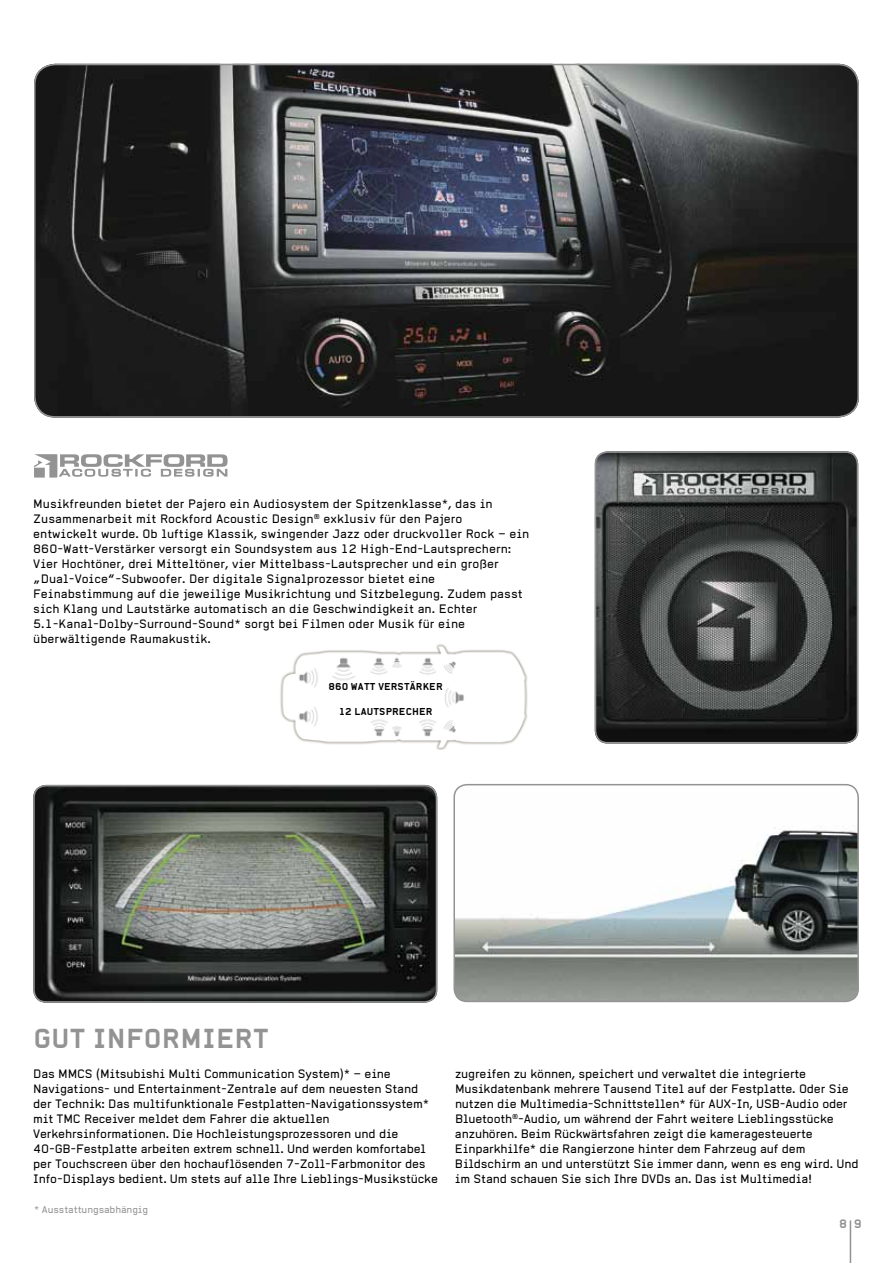
<style>
.page{position:relative;width:893px;height:1263px;background:#fff}
.page>*{position:absolute;margin:0;border:0;box-sizing:border-box;transform-origin:0 0}
.t1{font:700 27px "Alpha Headline";color:#939393}
.t2{font:12px/15px "Alpha Headline";letter-spacing:-.015em;color:#000}
.t3{font:700 12px "Alpha Headline";color:#939393}
.t4{font:700 9.9px "Alpha Headline";letter-spacing:.015em;color:#000}
.t5{font:9.75px "Alpha Headline";letter-spacing:-.01em;color:#939393}
</style>
<div class="page">
<hr style="left:850px;top:1220px;width:1px;height:43px;background:#939393">
<img style="left:595px;top:451px;width:263px;height:292px">
<div style="left:595px;top:451px;width:263px;height:292px;border:2px solid #939393;border-radius:12px"></div>
<img style="left:33px;top:785px;width:404px;height:218px">
<div style="left:33px;top:785px;width:404px;height:218px;border:2px solid #939393;border-radius:12px"></div>
<img style="left:456px;top:785px;width:402px;height:216px">
<div style="left:453px;top:784px;width:406px;height:218px;border:2px solid #939393;border-radius:13px"></div>
<img style="left:34px;top:64px;width:825px;height:353px">
<div style="left:34px;top:64px;width:825px;height:354px;border:2px solid #939393;border-radius:21px"></div>
<svg style="left:34px;top:454px;width:193px;height:24px"></svg>
<img style="left:280px;top:644px;width:248px;height:106px">
<p class="t2" style="left:33px;top:496px;width:498px">Musikfreunden bietet der Pajero ein Audiosystem der Spitzenklasse*, das in Zusammenarbeit mit Rockford Acoustic Design<sup>®</sup> exklusiv für den Pajero entwickelt wurde. Ob luftige Klassik, swingender Jazz oder druckvoller Rock – ein 860-Watt-Verstärker versorgt ein Soundsystem aus 12 High-End-Lautsprechern:<br>Vier Hochtöner, drei Mitteltöner, vier Mittelbass-Lautsprecher und ein großer „Dual-Voice“-Subwoofer. Der digitale Signalprozessor bietet eine Feinabstimmung auf die jeweilige Musikrichtung und Sitzbelegung. Zudem passt sich Klang und Lautstärke automatisch an die Geschwindigkeit an. Echter 5.1-Kanal-Dolby-Surround-Sound* sorgt bei Filmen oder Musik für eine überwältigende Raumakustik.</p>
<p class="t4" style="left:328px;top:680px;width:63px">860 WATT VERST</p>
<p class="t4" style="left:410px;top:680px;width:14px">ÄRKER</p>
<p class="t4" style="left:339px;top:705px;width:35px">12 LAUTS</p>
<p class="t4" style="left:386px;top:705px;width:14px">PRECHER</p>
<h1 class="t1" style="left:33px;top:1022px;width:18px">GUT</h1>
<h1 class="t1" style="left:93px;top:1022px;width:126px">INFORMIERT</h1>
<p class="t2" style="left:33px;top:1066px;width:406px">Das MMCS (Mitsubishi Multi Communication System)* – eine Navigations- und Entertainment-Zentrale auf dem neuesten Stand der Technik: Das multifunktionale Festplatten-Navigationssystem* mit TMC Receiver meldet dem Fahrer die aktuellen Verkehrsinformationen. Die Hochleistungsprozessoren und die 40-GB-Festplatte arbeiten extrem schnell. Und werden komfortabel per Touchscreen über den hochauflösenden 7-Zoll-Farbmonitor des Info-Displays bedient. Um stets auf alle Ihre Lieblings-Musikstücke</p>
<p class="t2" style="left:455px;top:1066px;width:405px">zugreifen zu können, speichert und verwaltet die integrierte Musikdatenbank mehrere Tausend Titel auf der Festplatte. Oder Sie nutzen die Multimedia-Schnittstellen* für AUX-In, USB-Audio oder Bluetooth<sup>®</sup>-Audio, um während der Fahrt weitere Lieblingsstücke anzuhören. Beim Rückwärtsfahren zeigt die kameragesteuerte Einparkhilfe* die Rangierzone hinter dem Fahrzeug auf dem Bildschirm an und unterstützt Sie immer dann, wenn es eng wird. Und im Stand schauen Sie sich Ihre DVDs an. Das ist Multimedia!</p>
<p class="t5" style="left:34px;top:1203px;width:116px">* Ausstattungsabhängig</p>
<p class="t3" style="left:839px;top:1216px;width:24px">8 9</p>
</div>
